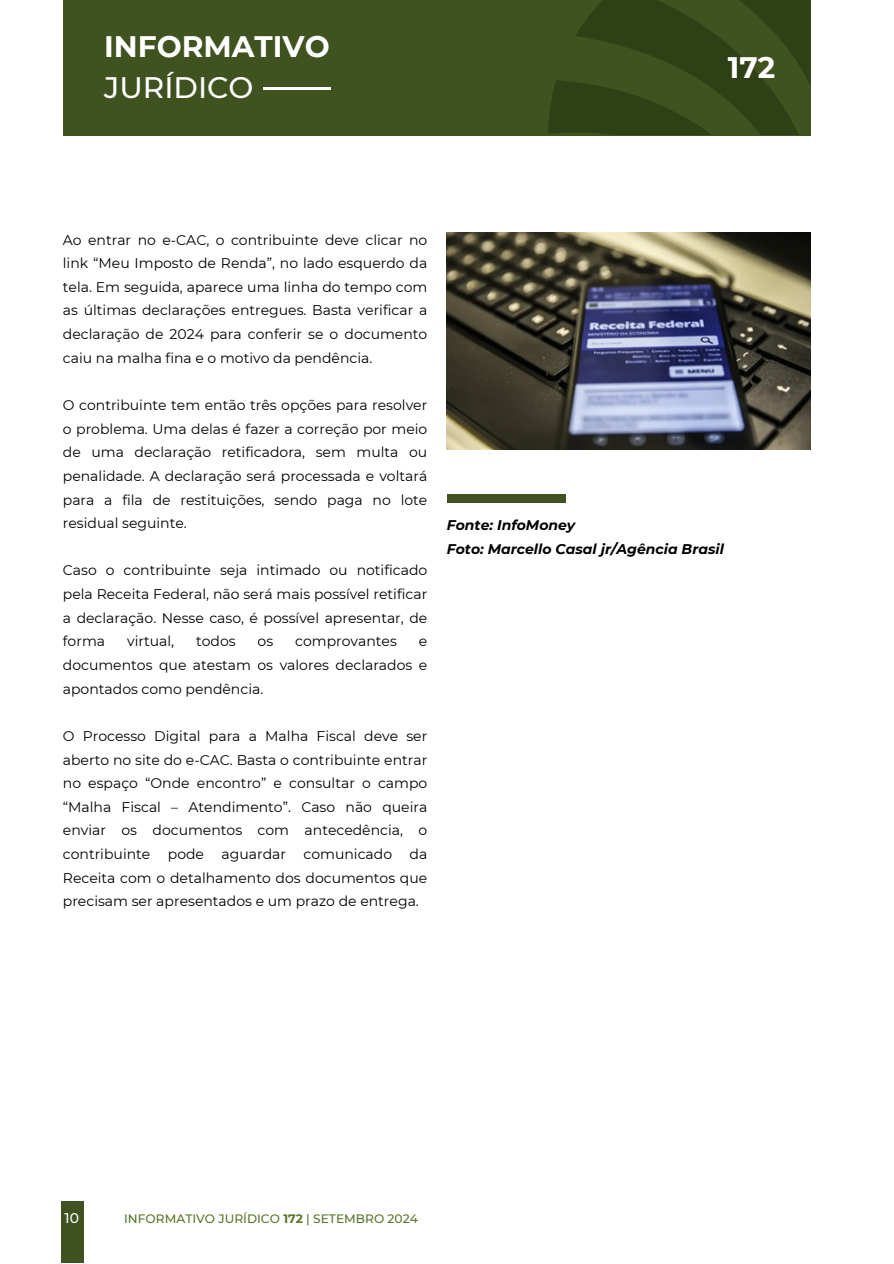
<style>
.page{position:relative;width:894px;height:1264px;background:#fff}
.page>*{position:absolute;margin:0;border:0;box-sizing:border-box;transform-origin:0 0}
.t1{font:700 29.55px/41.2px "Montserrat";color:#fff}
.t2{font:13.95px/23.7px "Montserrat";color:#000;text-align:justify}
.t3{font:italic 700 13.95px "Montserrat";color:#000}
.t4{font:500 13.95px "Montserrat";color:#fff}
.t5{font:500 12.15px "Montserrat";color:#587528}
.s1{font-weight:500}
.s2{font-weight:700}
</style>
<div class="page">
<div style="left:63px;top:0;width:747px;height:135px;background:#3f521f"></div>
<hr style="left:263px;top:87px;width:67px;height:3px;background:#fff">
<svg style="left:548px;top:0;width:262px;height:134px"></svg>
<div style="left:61px;top:1200px;width:22px;height:62px;background:#3f521f"></div>
<div style="left:446px;top:494px;width:119px;height:8px;background:#3f521f"></div>
<img style="left:446px;top:233px;width:364px;height:217px">
<h1 class="t1" style="left:104px;top:26px;width:227px">INFORMATIVO<br><span class="s1">JURÍDICO</span></h1>
<p class="t1" style="left:727px;top:46px;width:49px">172</p>
<h4 class="t2" style="left:63px;top:228px;width:366px">Ao entrar no e-CAC, o contribuinte deve clicar no link “Meu Imposto de Renda”, no lado esquerdo da tela. Em seguida, aparece uma linha do tempo com as últimas declarações entregues. Basta verificar a declaração de 2024 para conferir se o documento caiu na malha fina e o motivo da pendência.</h4>
<h4 class="t2" style="left:63px;top:393px;width:366px">O contribuinte tem então três opções para resolver o problema. Uma delas é fazer a correção por meio de uma declaração retificadora, sem multa ou penalidade. A declaração será processada e voltará para a fila de restituições, sendo paga no lote residual seguinte.</h4>
<h4 class="t2" style="left:63px;top:558px;width:366px">Caso o contribuinte seja intimado ou notificado pela Receita Federal, não será mais possível retificar a declaração. Nesse caso, é possível apresentar, de forma</h4>
<h4 class="t2" style="left:127px;top:629px;width:49px">virtual,</h4>
<h4 class="t2" style="left:196px;top:629px;width:41px">todos</h4>
<h4 class="t2" style="left:257px;top:629px;width:17px">os</h4>
<h4 class="t2" style="left:295px;top:629px;width:103px">comprovantes</h4>
<h4 class="t2" style="left:63px;top:629px;width:366px;text-indent:356px">e documentos que atestam os valores declarados e apontados como pendência.</h4>
<p class="t2" style="left:63px;top:724px;width:366px">O Processo Digital para a Malha Fiscal deve ser aberto no site do e-CAC. Basta o contribuinte entrar no espaço “Onde encontro” e consultar o campo “Malha Fiscal – Atendimento”. Caso não queira enviar os documentos com antecedência, o contribuinte pode aguardar comunicado da Receita com o detalhamento dos documentos que precisam ser apresentados e um prazo de entrega.</p>
<p class="t3" style="left:446px;top:516px;width:130px">Fonte: InfoMoney</p>
<h3 class="t3" style="left:446px;top:540px;width:278px">Foto: Marcello Casal jr/Agência Brasil</h3>
<h2 class="t4" style="left:65px;top:1209px;width:16px">10</h2>
<p class="t5" style="left:124px;top:1210px;width:295px">INFORMATIVO JURÍDICO <span class="s2">172</span> | SETEMBRO 2024</p>
</div>
